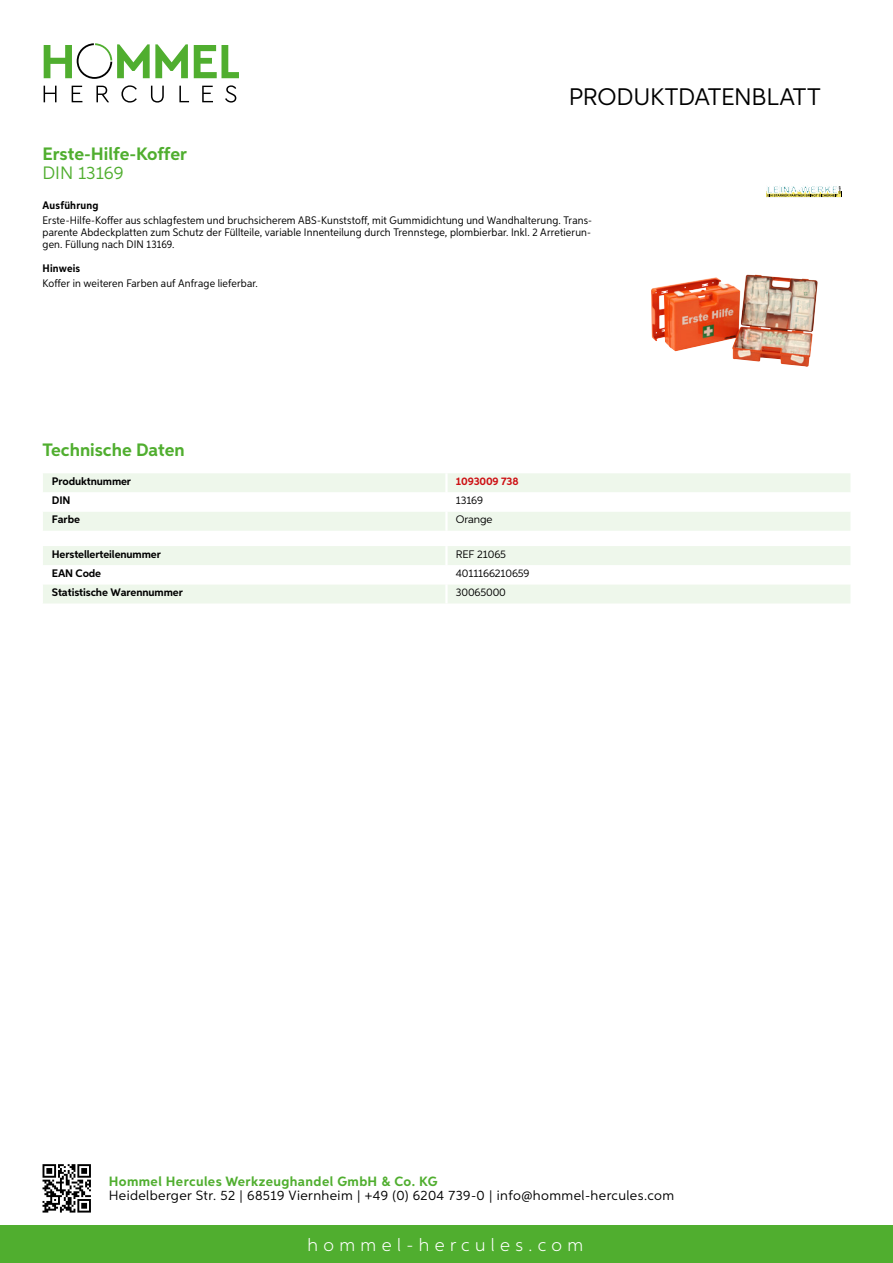
<style>
.page{position:relative;width:893px;height:1263px;background:#fff}
.page>*{position:absolute;margin:0;border:0;box-sizing:border-box;transform-origin:0 0}
.t1{font:24px "Aspira";letter-spacing:-.01em;color:#000}
.t2{font:700 18px "Aspira";color:#50ae2f}
.t3{font:300 18px "Aspira";letter-spacing:.3em;color:#fff}
.t4{font:18px "Aspira";color:#50ae2f}
.t5{font:13.5px "Aspira";letter-spacing:.03em;color:#000}
.t6{font:700 13.5px "Aspira";letter-spacing:.03em;color:#50ae2f}
.t7{font:10.95px/12px "Aspira Nar";letter-spacing:.015em;color:#000;text-align:justify}
.t8{font:700 10.95px "Aspira";letter-spacing:-.01em;color:#000}
.t9{font:10.95px "Aspira";letter-spacing:-.01em;color:#000}
.t10{font:700 10.95px "Aspira Nar";letter-spacing:.02em;color:#000}
.t11{font:700 10.95px "Aspira";letter-spacing:-.01em;color:#cd1013}
</style>
<div class="page">
<div style="left:0;top:1226px;width:893px;height:37px;background:#50ae2f"></div>
<svg style="left:43px;top:1164px;width:48px;height:48px"></svg>
<svg style="left:194px;top:45px;width:45px;height:33px"></svg>
<svg style="left:44px;top:43px;width:144px;height:36px"></svg>
<svg style="left:44px;top:86px;width:13px;height:16px"></svg>
<svg style="left:72px;top:86px;width:10px;height:16px"></svg>
<svg style="left:96px;top:86px;width:13px;height:16px"></svg>
<svg style="left:121px;top:85px;width:16px;height:18px"></svg>
<svg style="left:151px;top:86px;width:13px;height:17px"></svg>
<svg style="left:179px;top:86px;width:10px;height:16px"></svg>
<svg style="left:202px;top:86px;width:11px;height:16px"></svg>
<svg style="left:225px;top:85px;width:11px;height:18px"></svg>
<svg style="left:43px;top:473px;width:807px;height:58px"></svg>
<hr style="left:445px;top:512px;width:3px;height:19px;background:#fff">
<svg style="left:43px;top:546px;width:807px;height:57px"></svg>
<hr style="left:445px;top:584px;width:3px;height:19px;background:#fff">
<img style="left:651px;top:274px;width:167px;height:93px">
<svg style="left:766px;top:186px;width:76px;height:11px"></svg>
<h1 class="t1" style="left:569px;top:82px;width:253px">Produktdatenblatt</h1>
<h2 class="t2" style="left:43px;top:142px;width:146px">Erste-Hilfe-Koffer</h2>
<h2 class="t4" style="left:43px;top:162px;width:83px">DIN 13169</h2>
<p class="t10" style="left:43px;top:199px;width:58px">Ausführung</p>
<p class="t7" style="left:43px;top:214px;width:551px">Erste-Hilfe-Koffer aus schlagfestem und bruchsicherem ABS-Kunststoff, mit Gummidichtung und Wandhalterung. Trans&shy;parente Abdeckplatten zum Schutz der Füllteile, variable Innenteilung durch Trennstege, plombierbar. Inkl. 2 Arretierun&shy;gen. Füllung nach DIN 13169.</p>
<p class="t10" style="left:43px;top:261px;width:39px">Hinweis</p>
<p class="t7" style="left:43px;top:277px;width:217px">Koffer in weiteren Farben auf Anfrage lieferbar.</p>
<h2 class="t2" style="left:43px;top:439px;width:144px">Technische Daten</h2>
<p class="t8" style="left:52px;top:475px;width:81px">Produktnummer</p>
<p class="t11" style="left:456px;top:475px;width:64px">1093009 738</p>
<p class="t8" style="left:52px;top:494px;width:20px">DIN</p>
<p class="t9" style="left:456px;top:494px;width:29px">13169</p>
<p class="t8" style="left:52px;top:513px;width:30px">Farbe</p>
<p class="t9" style="left:456px;top:513px;width:38px">Orange</p>
<p class="t8" style="left:52px;top:547px;width:111px">Herstellerteilenummer</p>
<p class="t9" style="left:456px;top:548px;width:52px">RE F 21065</p>
<p class="t8" style="left:52px;top:567px;width:51px">EAN Code</p>
<p class="t9" style="left:456px;top:567px;width:75px">4011166210659</p>
<p class="t8" style="left:52px;top:586px;width:132px">Statistische Warennummer</p>
<p class="t9" style="left:456px;top:586px;width:52px">30065000</p>
<p class="t6" style="left:109px;top:1172px;width:330px">Hommel Hercules Werkzeughandel GmbH &amp; Co. KG</p>
<p class="t5" style="left:109px;top:1187px;width:567px">Heidelberger Str. 52 | 68519 Viernheim | +49 (0) 6204 739-0 | info@hommel-hercules.com</p>
<h2 class="t3" style="left:307px;top:1234px;width:277px">hommel-hercules.com</h2>
</div>
